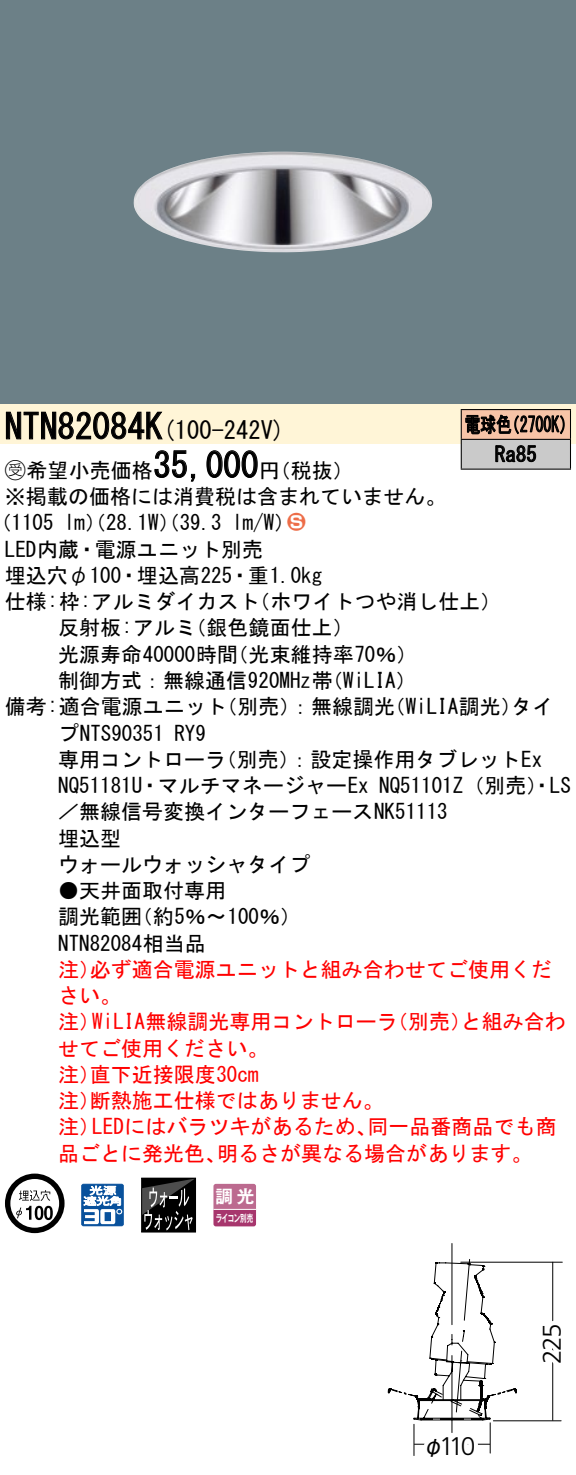
<style>
.page{position:relative;width:576px;height:1475px;background:#fff}
.page>*{position:absolute;margin:0;border:0;box-sizing:border-box;transform-origin:0 0}
.t1{font:35px "MS Gothic";color:#000}
.t2{font:300 25.55px "Frutiger LT Std";letter-spacing:-.08em;color:#000}
.t3{font:24.5px "MS Gothic";color:#000}
.t4{font:21px/26.2px "MS Gothic";color:#000}
.t5{font:21px/26.2px "MS Gothic";color:#f00}
.t6{font:21px/29.8px "MS Gothic";color:#000;scale:.75 1}
.t7{font:21px "Ford Classification 1";color:#ed6d48}
.t8{font:21px "Gothic MB101 Pro Regular 90 pv RKSJ H";color:#000}
.t9{font:17.5px "Gothic MB101 Pro De Bold 90 pv RKSJ H";color:#fff}
.t10{font:10.15px "Gothic MB101 Pro De Bold 90 pv RKSJ H";letter-spacing:-.05em;color:#fff;scale:.65 1}
.s1{font-size:35px}
.s2{font-family:"Ford Classification 1"}
.s3{color:#fff}
</style>
<div class="page">
<div style="left:0;top:0;width:575px;height:404px;background:#6c8087"></div>
<img style="left:133px;top:152px;width:299px;height:100px">
<div style="left:0;top:404px;width:575px;height:40px;background:#fff5d7"></div>
<svg style="left:6px;top:411px;width:157px;height:29px"></svg>
<svg style="left:154px;top:450px;width:42px;height:32px"></svg>
<svg style="left:206px;top:450px;width:52px;height:28px"></svg>
<svg style="left:5px;top:1173px;width:59px;height:60px"></svg>
<svg style="left:44px;top:1205px;width:9px;height:15px"></svg>
<svg style="left:81px;top:1183px;width:43px;height:43px"></svg>
<div style="left:141px;top:1177px;width:55px;height:55px;border:1px solid #000"></div>
<svg style="left:141px;top:1178px;width:54px;height:52px;background:#303030"></svg>
<svg style="left:213px;top:1183px;width:43px;height:43px;background:#b75e88"></svg>
<hr style="left:213px;top:1208px;width:43px;height:1px;background:#fff">
<div style="left:461px;top:409px;width:109px;height:30px;background:#f7c4a7"></div>
<div style="left:461px;top:439px;width:109px;height:30px;background:#cacaca"></div>
<hr style="left:460px;top:409px;width:110px;height:1px;background:#000">
<hr style="left:569px;top:410px;width:2px;height:29px;background:#000">
<hr style="left:460px;top:439px;width:110px;height:1px;background:#000">
<hr style="left:569px;top:440px;width:2px;height:28px;background:#000">
<hr style="left:460px;top:468px;width:110px;height:2px;background:#000">
<svg style="left:460px;top:410px;width:104px;height:58px"></svg>
<svg style="left:495px;top:1261px;width:68px;height:161px"></svg>
<hr style="left:552px;top:1261px;width:1px;height:159px;background:#000">
<svg style="left:534px;top:1316px;width:29px;height:63px"></svg>
<svg style="left:387px;top:1243px;width:108px;height:213px"></svg>
<h1 class="t1" style="left:5px;top:409px;width:142px">NTN82084</h1>
<p class="t3" style="left:145px;top:418px;width:141px">(<span class="s1">K</span> 100-242 (V</p>
<p class="t6" style="left:494px;top:409px;width:57px;text-indent:-30px">電球色<br>Ra85</p>
<p class="t6" style="left:504px;top:409px;width:96px">（2700 (K</p>
<h1 class="t1" style="left:153px;top:447px;width:106px">35,000</h1>
<p class="t4" style="left:5px;top:457px;width:442px"><span class="s2">B</span>希望小売価格<br>※掲載の価格には消費税は含まれていません。</p>
<p class="t7" style="left:287px;top:511px;width:19px">2<span class="s3">3</span></p>
<p class="t4" style="left:259px;top:457px;width:96px">（円税抜(</p>
<p class="t4" style="left:232px;top:509px;width:64px">l m (W/</p>
<p class="t4" style="left:-9px;top:509px;width:65px">（1105</p>
<p class="t4" style="left:5px;top:536px;width:259px">LED内蔵・電源ユニット別売</p>
<p class="t4" style="left:5px;top:562px;width:318px">埋込穴φ100・埋込高225・重1.0kg</p>
<p class="t4" style="left:249px;top:588px;width:254px">（ホワイトつや消し仕上(</p>
<p class="t4" style="left:64px;top:509px;width:159px">lm）（28.1 ）（W 39.3</p>
<p class="t4" style="left:185px;top:588px;width:170px;text-indent:-180px">仕様枠: :アルミダイカスト<br>（銀色鏡面仕上(</p>
<p class="t4" style="left:58px;top:614px;width:139px">反射板:アルミ</p>
<p class="t4" style="left:58px;top:641px;width:181px">光源寿命40000時間</p>
<p class="t4" style="left:227px;top:641px;width:191px">（光束維持率70％(</p>
<p class="t4" style="left:58px;top:667px;width:276px">制御方式：無線通信920MHz帯</p>
<p class="t4" style="left:322px;top:667px;width:96px">（WiLIA(</p>
<p class="t4" style="left:174px;top:693px;width:54px;text-indent:-169px">備考:適合電源ユニット<br>RY9</p>
<p class="t4" style="left:216px;top:693px;width:180px">（別売：）無線調光</p>
<p class="t4" style="left:384px;top:693px;width:139px">（WiLIA調光）</p>
<p class="t4" style="left:511px;top:693px;width:43px">タイ</p>
<p class="t4" style="left:58px;top:719px;width:107px">プNTS90351</p>
<p class="t4" style="left:216px;top:746px;width:328px">（別売：）設定操作用タブレットEx</p>
<p class="t4" style="left:58px;top:746px;width:169px">専用コントローラ</p>
<p class="t4" style="left:58px;top:772px;width:391px">NQ51181 ・U マルチマネージャーEx<br>／無線信号変換インターフェースNK51113埋込型<br>ウォールウォッシャタイプ</p>
<p class="t4" style="left:132px;top:877px;width:171px;text-indent:-73px">●天井面取付専用<br>（約5％〜100％(</p>
<p class="t4" style="left:379px;top:772px;width:193px">NQ51101 （Z 別売）・LS</p>
<p class="t4" style="left:58px;top:903px;width:149px">調光範囲<br>NTN82084相当品</p>
<p class="t5" style="left:90px;top:956px;width:463px">必ず適合電源ユニットと組み合わせてご使用くだ</p>
<p class="t5" style="left:58px;top:956px;width:64px">注）さい。</p>
<p class="t5" style="left:92px;top:1008px;width:307px">WiLIA無線調光専用コントローラ</p>
<p class="t5" style="left:387px;top:1008px;width:85px">（別売）</p>
<p class="t5" style="left:460px;top:1008px;width:106px">と組み合わ</p>
<p class="t5" style="left:58px;top:1008px;width:43px">注）</p>
<p class="t5" style="left:58px;top:1034px;width:211px">せてご使用ください。</p>
<p class="t5" style="left:90px;top:1061px;width:170px">直下近接限度30cm</p>
<p class="t5" style="left:90px;top:1061px;width:295px;text-indent:-32px">注）<br>断熱施工仕様ではありません。</p>
<p class="t5" style="left:58px;top:1087px;width:43px">注）</p>
<p class="t5" style="left:92px;top:1113px;width:286px">LEDにはバラツキがあるため、</p>
<p class="t5" style="left:367px;top:1113px;width:190px">同一品番商品でも商</p>
<p class="t5" style="left:58px;top:1113px;width:43px">注）</p>
<p class="t5" style="left:58px;top:1139px;width:169px">品ごとに発光色、</p>
<p class="t5" style="left:217px;top:1139px;width:317px">明るさが異なる場合があります。</p>
<p class="t9" style="left:215px;top:1181px;width:41px">調光</p>
<p class="t10" style="left:216px;top:1209px;width:59px">ライコン別売</p>
<p class="t2" style="left:439px;top:1431px;width:38px">110</p>
<p class="t8" style="left:423px;top:1428px;width:22px">φ</p>
<p class="t2" style="left:537px;top:1364px;width:43px;rotate:-90deg">225</p>
</div>
